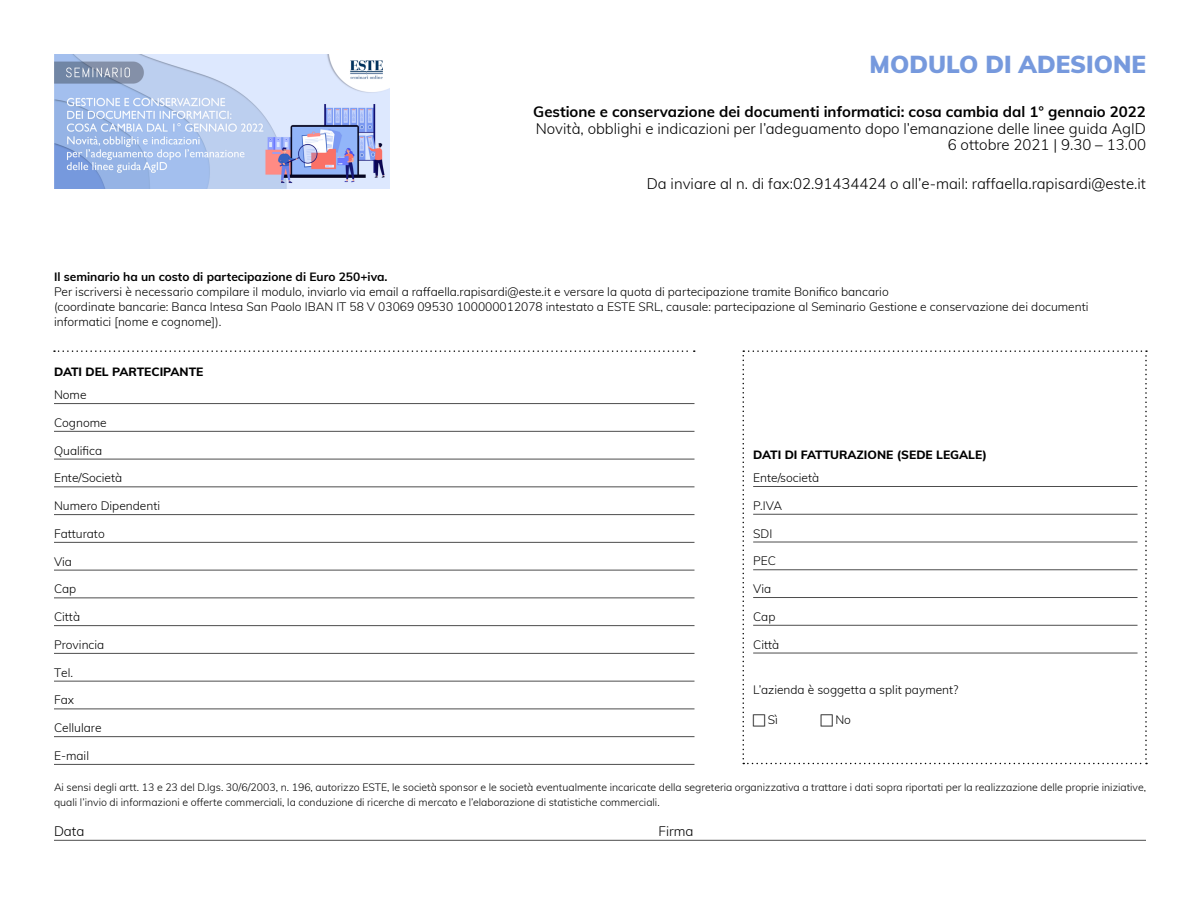
<style>
.page{position:relative;width:1200px;height:900px;background:#fff}
.page>*{position:absolute;margin:0;border:0;box-sizing:border-box;transform-origin:0 0}
.t1{font:900 24px "Muli";color:#7699dd}
.t2{font:300 15px/16.5px "Muli";color:#000;text-align:right}
.t3{font:700 15px "Muli";color:#000}
.t4{font:300 13.5px "Muli";color:#000}
.t5{font:300 12px/15px "Muli";color:#000}
.t6{font:700 12px "Muli";color:#000}
.t7{font:800 12px "Muli";color:#000}
.t8{font:300 10.5px/15px "Muli";color:#000}
</style>
<div class="page">
<hr style="left:54px;top:403px;width:640px;height:1px;background:#4d4d4d">
<hr style="left:54px;top:431px;width:640px;height:1px;background:#4d4d4d">
<hr style="left:54px;top:459px;width:640px;height:1px;background:#4d4d4d">
<hr style="left:54px;top:487px;width:640px;height:1px;background:#4d4d4d">
<hr style="left:54px;top:514px;width:640px;height:1px;background:#4d4d4d">
<hr style="left:54px;top:542px;width:640px;height:1px;background:#4d4d4d">
<hr style="left:54px;top:570px;width:640px;height:1px;background:#4d4d4d">
<hr style="left:54px;top:598px;width:640px;height:1px;background:#4d4d4d">
<hr style="left:54px;top:625px;width:640px;height:1px;background:#4d4d4d">
<hr style="left:54px;top:653px;width:640px;height:1px;background:#4d4d4d">
<hr style="left:54px;top:681px;width:640px;height:1px;background:#4d4d4d">
<hr style="left:54px;top:709px;width:640px;height:1px;background:#4d4d4d">
<hr style="left:54px;top:736px;width:640px;height:1px;background:#4d4d4d">
<hr style="left:54px;top:764px;width:640px;height:1px;background:#4d4d4d">
<hr style="left:54px;top:840px;width:1092px;height:1px;background:#4d4d4d">
<svg style="left:54px;top:350px;width:641px;height:2px"></svg>
<img style="left:54px;top:54px;width:336px;height:135px">
<svg style="left:742px;top:350px;width:405px;height:414px"></svg>
<h1 class="t1" style="left:870px;top:47px;width:278px">MODULO DI ADESIONE</h1>
<p class="t3" style="left:533px;top:101px;width:614px">Gestione e conservazione dei documenti informatici: cosa cambia dal 1° gennaio 2022</p>
<p class="t2" style="left:536px;top:119px;width:612px">Novità, obblighi e indicazioni per l’adeguamento dopo l’emanazione delle linee guida AgID<br>6 ottobre 2021 | 9.30 – 13.00</p>
<p class="t2" style="left:647px;top:175px;width:501px">Da inviare al n. di fax:02.91434424 o all’e-mail: raffaella.rapisardi@este.it</p>
<p class="t6" style="left:54px;top:268px;width:335px">Il seminario ha un costo di partecipazione di Euro 250+iva.</p>
<p class="t5" style="left:54px;top:284px;width:1036px">Per iscriversi è necessario compilare il modulo, inviarlo via email a raffaella.rapisardi@este.it e versare la quota di partecipazione tramite Bonifico bancario<br>(coordinate bancarie: Banca Intesa San Paolo IBAN IT 58 V 03069 09530 100000012078 intestato a ESTE SRL, causale: partecipazione al Seminario Gestione e conservazione dei documenti informatici [nome e cognome]).</p>
<p class="t7" style="left:54px;top:363px;width:151px">DATI DEL PARTECIPANTE</p>
<p class="t5" style="left:54px;top:387px;width:34px">Nome</p>
<p class="t5" style="left:54px;top:414px;width:54px">Cognome</p>
<p class="t5" style="left:54px;top:442px;width:50px">Qualifica</p>
<p class="t5" style="left:54px;top:470px;width:70px">Ente/Società</p>
<p class="t5" style="left:54px;top:498px;width:108px">Numero Dipendenti</p>
<p class="t5" style="left:54px;top:526px;width:52px">Fatturato</p>
<p class="t5" style="left:54px;top:553px;width:20px">Via</p>
<p class="t5" style="left:54px;top:581px;width:24px">Cap</p>
<p class="t5" style="left:54px;top:609px;width:28px">Città</p>
<p class="t5" style="left:54px;top:637px;width:52px">Provincia</p>
<p class="t5" style="left:54px;top:664px;width:21px">Tel.</p>
<p class="t5" style="left:54px;top:692px;width:22px">Fax</p>
<p class="t5" style="left:54px;top:720px;width:49px">Cellulare</p>
<p class="t5" style="left:54px;top:748px;width:37px">E-mail</p>
<p class="t7" style="left:753px;top:446px;width:235px">DATI DI FATTURAZIONE (SEDE LEGALE)</p>
<p class="t5" style="left:753px;top:470px;width:67px">Ente/società</p>
<p class="t5" style="left:753px;top:497px;width:30px">P.IVA</p>
<p class="t5" style="left:753px;top:525px;width:21px">SDI</p>
<p class="t5" style="left:753px;top:553px;width:24px">PEC</p>
<p class="t5" style="left:753px;top:581px;width:20px">Via</p>
<p class="t5" style="left:753px;top:608px;width:24px">Cap</p>
<p class="t5" style="left:753px;top:636px;width:28px">Città</p>
<p class="t5" style="left:753px;top:681px;width:207px">L’azienda è soggetta a split payment?</p>
<p class="t5" style="left:768px;top:711px;width:11px">Sì</p>
<p class="t5" style="left:835px;top:711px;width:17px">No</p>
<p class="t8" style="left:54px;top:779px;width:1094px">Ai sensi degli artt. 13 e 23 del D.lgs. 30/6/2003, n. 196, autorizzo ESTE, le società sponsor e le società eventualmente incaricate della segreteria organizzativa a trattare i dati sopra riportati per la realizzazione delle proprie iniziative, quali l’invio di informazioni e offerte commerciali, la conduzione di ricerche di mercato e l’elaborazione di statistiche commerciali.</p>
<p class="t4" style="left:54px;top:821px;width:32px">Data</p>
<p class="t4" style="left:659px;top:821px;width:37px">Firma</p>
</div>
